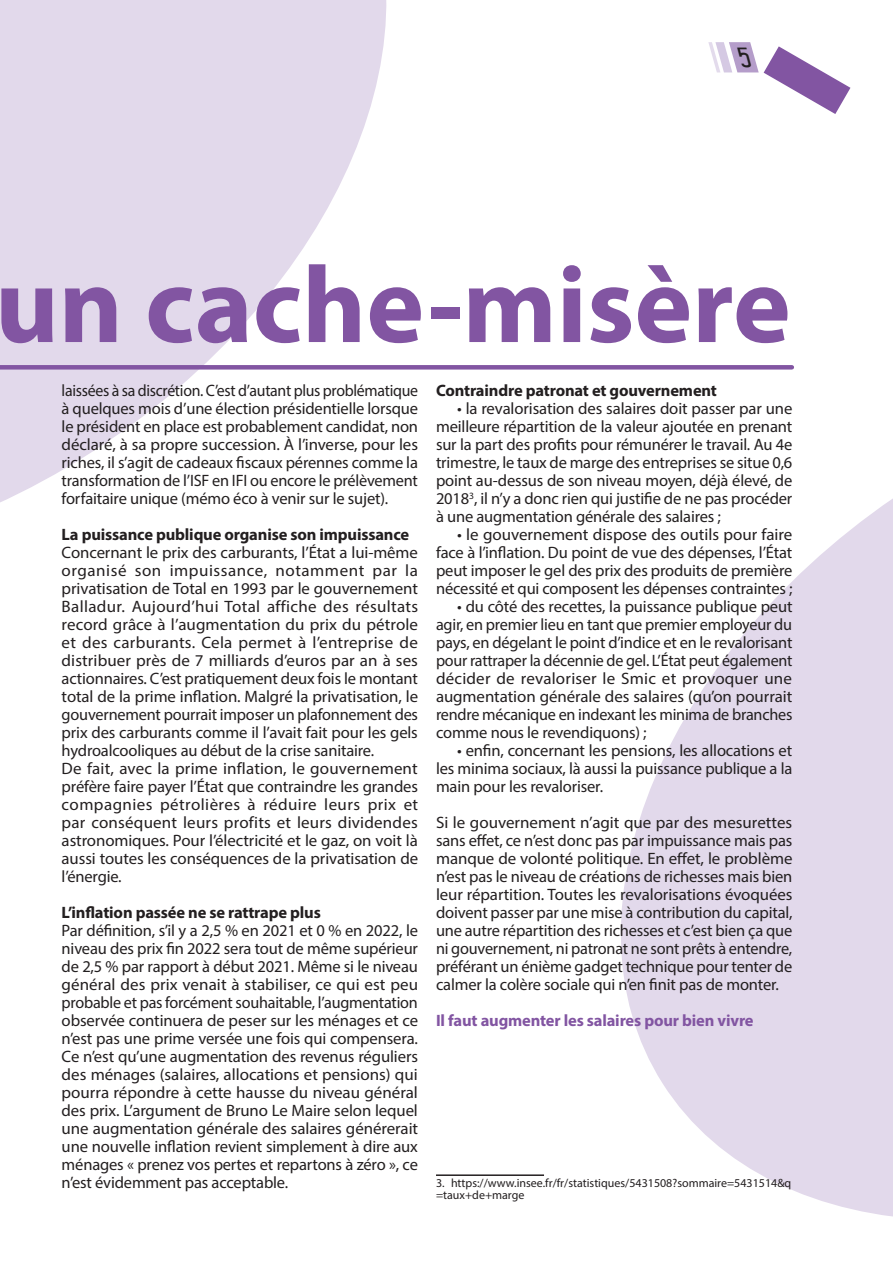
<style>
.page{position:relative;width:893px;height:1263px;background:#fff}
.page>*{position:absolute;margin:0;border:0;box-sizing:border-box;transform-origin:0 0}
.t1{font:700 109.5px "Myriad Pro";color:#8255a2}
.t2{font:italic 600 27px "Aldo";color:#231f20}
.t3{font:16.5px/18px "Myriad Pro";letter-spacing:-.01em;color:#231f20;text-align:justify}
.t4{font:16.5px/18px "Myriad Pro";letter-spacing:-.01em;color:#231f20;text-align:justify;scale:.96 1}
.t5{font:700 16.5px "Myriad Pro";letter-spacing:-.01em;color:#231f20}
.t6{font:700 16.5px "Myriad Pro";letter-spacing:-.01em;color:#8255a2}
.t7{font:12px/12px "Myriad Pro";color:#231f20}
</style>
<div class="page">
<svg style="left:0;top:0;width:387px;height:502px;fill:#e2d9eb"></svg>
<svg style="left:621px;top:365px;width:272px;height:852px;fill:#e2d9eb"></svg>
<svg style="left:708px;top:42px;width:142px;height:72px"></svg>
<div style="left:0;top:365px;width:792px;height:5px;background:#8255a2"></div>
<hr style="left:436px;top:1174px;width:108px;height:2px;background:#231f20">
<h2 class="t2" style="left:742px;top:43px;width:22px">5</h2>
<h1 class="t1" style="left:-5px;top:234px;width:797px">un cache-misère</h1>
<p class="t4" style="left:62px;top:381px;width:373px">laissées à sa discrétion. C’est d’autant plus problématique à quelques mois d’une élection présidentielle lorsque le président en place est probablement candidat, non déclaré, à sa propre succession. À l’inverse, pour les riches, il s’agit de cadeaux fiscaux pérennes comme la transformation de l’ISF en IFI ou encore le prélèvement forfaitaire unique (mémo éco à venir sur le sujet).</p>
<p class="t5" style="left:62px;top:524px;width:349px">La puissance publique organise son impuissance</p>
<p class="t3" style="left:62px;top:543px;width:358px;text-align:left">Concernant le prix des carburants, l’État a lui-même organisé son impuissance, notamment par la privatisation de Total en 1993 par le gouvernement Balladur. Aujourd’hui Total affiche des résultats record grâce à l’augmentation du prix du pétrole et des carburants. Cela permet à l’entreprise de distribuer près de 7 milliards d’euros par an à ses actionnaires. C’est pratiquement deux fois le montant total de la prime inflation. Malgré la privatisation, le gouvernement pourrait imposer un plafonnement des prix des carburants comme il l’avait fait pour les gels hydroalcooliques au début de la crise sanitaire.<br>De fait, avec la prime inflation, le gouvernement préfère faire payer l’État que contraindre les grandes compagnies pétrolières à réduire leurs prix et par conséquent leurs profits et leurs dividendes astronomiques. Pour l’électricité et le gaz, on voit là aussi toutes les conséquences de la privatisation de l’énergie.</p>
<p class="t5" style="left:62px;top:902px;width:261px">L’inflation passée ne se rattrape plus</p>
<p class="t3" style="left:62px;top:921px;width:358px">Par définition, s’il y a 2,5 % en 2021 et 0 % en 2022, le niveau des prix fin 2022 sera tout de même supérieur de 2,5 % par rapport à début 2021. Même si le niveau général des prix venait à stabiliser, ce qui est peu probable et pas forcément souhaitable, l’augmentation observée continuera de peser sur les ménages et ce n’est pas une prime versée une fois qui compensera.<br>Ce n’est qu’une augmentation des revenus réguliers des ménages (salaires, allocations et pensions) qui pourra répondre à cette hausse du niveau général des prix. L’argument de Bruno Le Maire selon lequel une augmentation générale des salaires générerait une nouvelle inflation revient simplement à dire aux ménages « prenez vos pertes et repartons à zéro », ce n’est évidemment pas acceptable.</p>
<p class="t5" style="left:436px;top:380px;width:282px">Contraindre patronat et gouvernement</p>
<p class="t3" style="left:436px;top:399px;width:358px;text-indent:21px">• la revalorisation des salaires doit passer par une meilleure répartition de la valeur ajoutée en prenant sur la part des profits pour rémunérer le travail. Au 4e trimestre, le taux de marge des entreprises se situe 0,6 point au-dessus de son niveau moyen, déjà élevé, de 2018<sup>3</sup>, il n’y a donc rien qui justifie de ne pas procéder à une augmentation générale des salaires ;</p>
<p class="t3" style="left:436px;top:525px;width:358px;text-indent:21px">• le gouvernement dispose des outils pour faire face à l’inflation. Du point de vue des dépenses, l’État peut imposer le gel des prix des produits de première nécessité et qui composent les dépenses contraintes ;</p>
<p class="t3" style="left:436px;top:597px;width:358px;text-indent:21px">• du côté des recettes, la puissance publique peut agir, en premier lieu en tant que premier employeur du pays, en dégelant le point d’indice et en le revalorisant pour rattraper la décennie de gel. L’État peut également décider de revaloriser le Smic et provoquer une augmentation générale des salaires (qu’on pourrait rendre mécanique en indexant les minima de branches comme nous le revendiquons) ;</p>
<p class="t3" style="left:436px;top:741px;width:358px;text-indent:21px">• enfin, concernant les pensions, les allocations et les minima sociaux, là aussi la puissance publique a la main pour les revaloriser.</p>
<p class="t3" style="left:436px;top:813px;width:358px">Si le gouvernement n’agit que par des mesurettes sans effet, ce n’est donc pas par impuissance mais pas manque de volonté politique. En effet, le problème n’est pas le niveau de créations de richesses mais bien leur répartition. Toutes les revalorisations évoquées doivent passer par une mise à contribution du capital, une autre répartition des richesses et c’est bien ça que ni gouvernement, ni patronat ne sont prêts à entendre, préférant un énième gadget technique pour tenter de calmer la colère sociale qui n’en finit pas de monter.</p>
<p class="t6" style="left:436px;top:1010px;width:319px">Il faut augmenter les salaires pour bien vivre</p>
<p class="t7" style="left:436px;top:1177px;width:357px">3. https://www.insee.fr/fr/statistiques/5431508?sommaire=5431514&amp;q =taux+de+marge</p>
</div>
